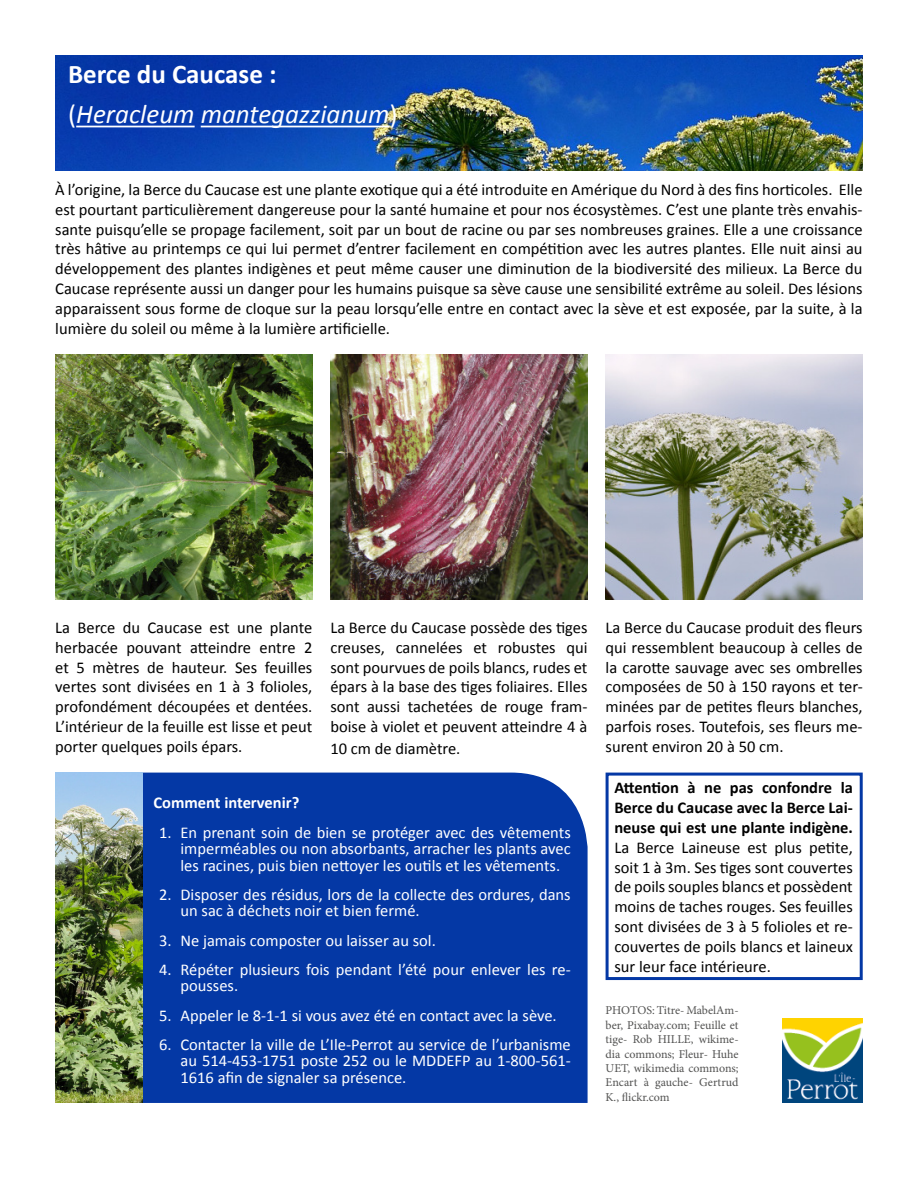
<style>
.page{position:relative;width:918px;height:1188px;background:#fff}
.page>*{position:absolute;margin:0;border:0;box-sizing:border-box;transform-origin:0 0}
.t1{font:italic 27px/40.5px "Calibri";color:#fff}
.t2{font:16.5px/19.8px "Calibri";color:#000;text-align:justify}
.t3{font:16.5px/16.5px "Calibri";color:#fff;text-align:justify}
.t4{font:700 16.5px/19.8px "Calibri";color:#000;text-align:justify}
.t5{font:700 16.5px "Calibri";color:#fff}
.t6{font:12px/14.4px "Minion Pro";color:#525251;text-align:justify}
.s1{font-weight:700;font-style:normal}
.s2{font-style:normal}
</style>
<div class="page">
<div style="left:142px;top:773px;width:446px;height:330px;background:#0438a5"></div>
<img style="left:55px;top:55px;width:808px;height:115px">
<hr style="left:76px;top:126px;width:119px;height:1px;background:#fff">
<hr style="left:201px;top:126px;width:189px;height:1px;background:#fff">
<img style="left:783px;top:1019px;width:80px;height:84px">
<div style="left:606px;top:773px;width:257px;height:207px;border:3px solid #0438a5"></div>
<img style="left:55px;top:355px;width:257px;height:244px">
<img style="left:606px;top:355px;width:257px;height:244px">
<img style="left:330px;top:355px;width:258px;height:244px">
<img style="left:55px;top:773px;width:87px;height:330px">
<h1 class="t1" style="left:68px;top:56px;width:331px"><span class="s1">Berce du Caucase : </span><span class="s2">(</span>Heracleum mantegazzianum<span class="s2">)</span></h1>
<p class="t2" style="left:55px;top:180px;width:809px">À l’origine, la Berce du Caucase est une plante exo!que qui a été introduite en Amérique du Nord à des fins hor!coles. Elle est pourtant par!culièrement dangereuse pour la santé humaine et pour nos écosystèmes. C’est une plante très envahis&shy;sante puisqu’elle se propage facilement, soit par un bout de racine ou par ses nombreuses graines. Elle a une croissance très hâ!ve au printemps ce qui lui permet d’entrer facilement en compé!!on avec les autres plantes. Elle nuit ainsi au développement des plantes indigènes et peut même causer une diminu!on de la biodiversité des milieux. La Berce du Caucase représente aussi un danger pour les humains puisque sa sève cause une sensibilité extrême au soleil. Des lésions apparaissent sous forme de cloque sur la peau lorsqu’elle entre en contact avec la sève et est exposée, par la suite, à la lumière du soleil ou même à la lumière ar!ficielle.</p>
<p class="t2" style="left:55px;top:618px;width:259px">La Berce du Caucase est une plante herbacée pouvant a$eindre entre 2 et 5 mètres de hauteur. Ses feuilles vertes sont divisées en 1 à 3 folioles, profondément découpées et dentées.<br>L’intérieur de la feuille est lisse et peut porter quelques poils épars.</p>
<p class="t2" style="left:330px;top:618px;width:259px">La Berce du Caucase possède des !ges creuses, cannelées et robustes qui sont pourvues de poils blancs, rudes et épars à la base des !ges foliaires. Elles sont aussi tachetées de rouge fram&shy;boise à violet et peuvent a$eindre 4 à</p>
<p class="t2" style="left:330px;top:738px;width:132px">10 cm de diamètre.</p>
<p class="t5" style="left:153px;top:797px;width:147px">Comment intervenir?</p>
<p class="t3" style="left:180px;top:824px;width:392px;text-indent:-21px">1. En prenant soin de bien se protéger avec des vêtements imperméables ou non absorbants, arracher les plants avec les racines, puis bien ne$oyer les ou!ls et les vêtements.</p>
<p class="t3" style="left:180px;top:886px;width:392px;text-indent:-21px">2. Disposer des résidus, lors de la collecte des ordures, dans un sac à déchets noir et bien fermé.</p>
<p class="t3" style="left:159px;top:932px;width:278px">3. Ne jamais composter ou laisser au sol.</p>
<p class="t3" style="left:180px;top:961px;width:392px;text-indent:-21px">4. Répéter plusieurs fois pendant l’été pour enlever les re&shy;pousses.</p>
<p class="t3" style="left:159px;top:1007px;width:399px">5. Appeler le 8-1-1 si vous avez été en contact avec la sève.</p>
<p class="t3" style="left:180px;top:1036px;width:392px;text-indent:-21px">6. Contacter la ville de L’Ile-Perrot au service de l’urbanisme au 514-453-1751 poste 252 ou le MDDEFP au 1-800-561- 1616 afin de signaler sa présence.</p>
<p class="t2" style="left:606px;top:618px;width:259px">La Berce du Caucase produit des fleurs qui ressemblent beaucoup à celles de la caro$e sauvage avec ses ombrelles composées de 50 à 150 rayons et ter&shy;minées par de pe!tes fleurs blanches, parfois roses. Toutefois, ses fleurs me&shy;surent environ 20 à 50 cm.</p>
<p class="t4" style="left:614px;top:779px;width:240px">A!en"on à ne pas confondre la Berce du Caucase avec la Berce Lai&shy;neuse qui est une plante indigène.</p>
<p class="t2" style="left:614px;top:838px;width:240px">La Berce Laineuse est plus pe!te, soit 1 à 3m. Ses !ges sont couvertes de poils souples blancs et possèdent moins de taches rouges. Ses feuilles sont divisées de 3 à 5 folioles et re&shy;couvertes de poils blancs et laineux sur leur face intérieure.</p>
<p class="t6" style="left:606px;top:1004px;width:135px">PHOTOS: Titre- MabelAm&shy;ber, Pixabay.com; Feuille et tige- Rob HILLE, wikime&shy;dia commons; Fleur- Huhe UET, wikimedia commons; Encart à gauche- Gertrud K., ickr.com</p>
</div>
